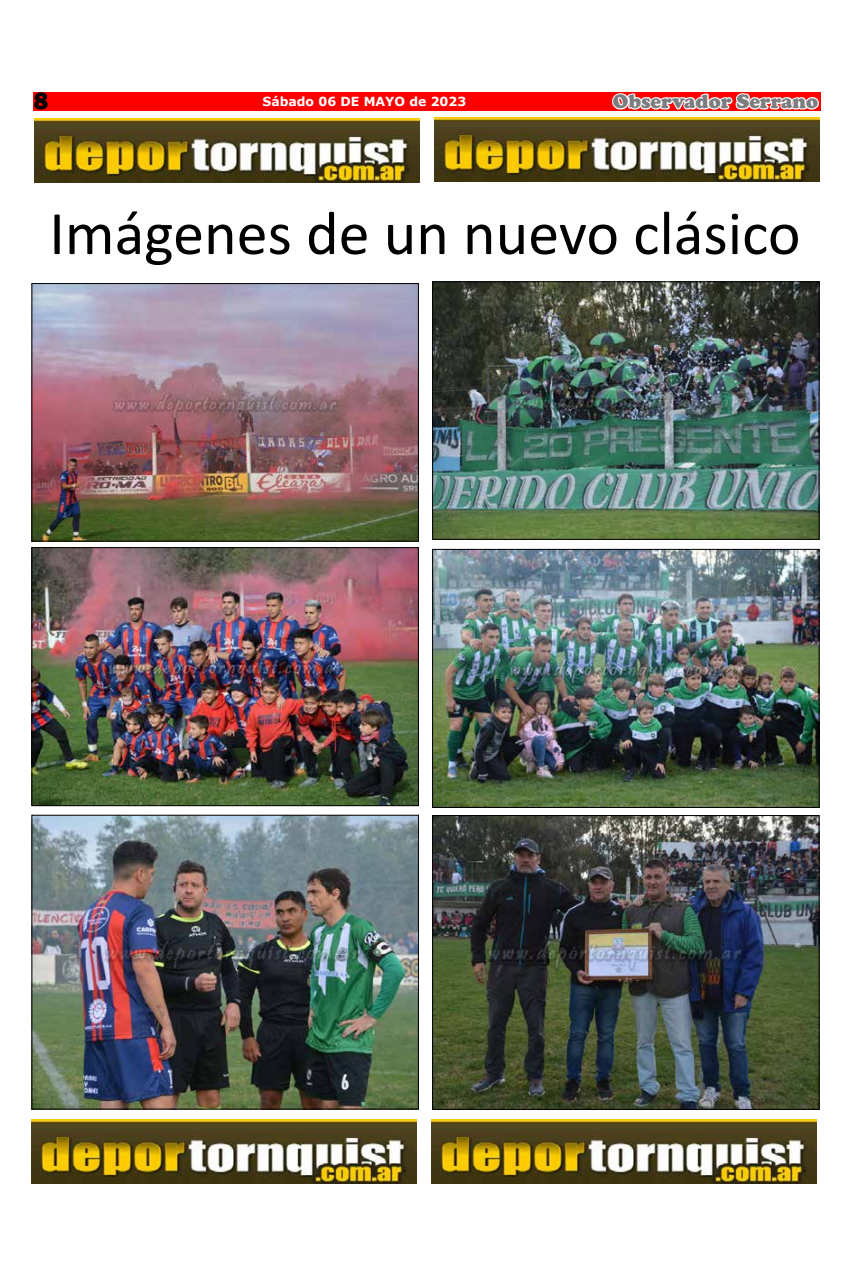
<style>
.page{position:relative;width:851px;height:1276px;background:#fff}
.page>*{position:absolute;margin:0;border:0;box-sizing:border-box;transform-origin:0 0}
.t1{font:62.12px "Calibri";color:#000}
.t2{font:800 24.62px "Franklin Gothic";color:#000}
.t3{font:900 20px "Cooper";color:#7c7d80}
.t4{font:700 12.5px "Verdana";color:#fff}
</style>
<div class="page">
<div style="left:33px;top:92px;width:787px;height:18px;background:#f00"></div>
<svg style="left:610px;top:93px;width:210px;height:89px"></svg>
<img style="left:35px;top:118px;width:384px;height:64px">
<img style="left:434px;top:118px;width:385px;height:64px">
<img style="left:32px;top:1119px;width:384px;height:64px">
<img style="left:431px;top:1119px;width:385px;height:64px">
<img style="left:434px;top:283px;width:383px;height:254px">
<div style="left:432px;top:281px;width:387px;height:258px;border:1px solid #000"></div>
<img style="left:34px;top:285px;width:382px;height:254px">
<div style="left:32px;top:283px;width:386px;height:258px;border:1px solid #000"></div>
<img style="left:34px;top:549px;width:382px;height:255px">
<div style="left:32px;top:547px;width:386px;height:259px;border:1px solid #000"></div>
<img style="left:434px;top:551px;width:383px;height:255px">
<div style="left:432px;top:549px;width:387px;height:259px;border:1px solid #000"></div>
<img style="left:434px;top:817px;width:383px;height:290px">
<div style="left:432px;top:815px;width:387px;height:294px;border:1px solid #000"></div>
<img style="left:34px;top:817px;width:382px;height:290px">
<p class="t2" style="left:34px;top:85px;width:16px">8</p>
<p class="t4" style="left:262px;top:93px;width:205px">Sábado 06 DE MAYO de 2023</p>
<p class="t3" style="left:612px;top:90px;width:207px">Observador Serrano</p>
<p class="t1" style="left:49px;top:194px;width:752px">Imágenes de un nuevo clásico</p>
</div>
